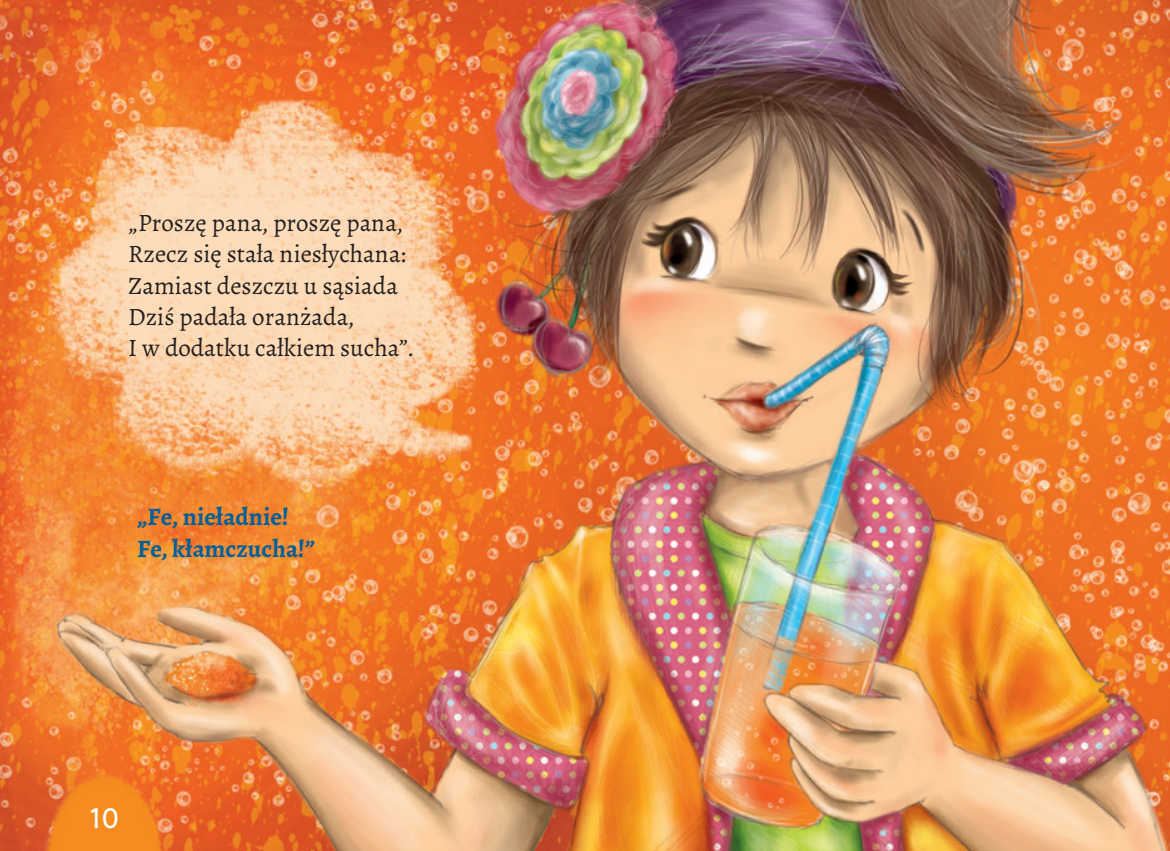
<style>
.page{position:relative;width:1170px;height:851px;background:#fff}
.page>*{position:absolute;margin:0;border:0;box-sizing:border-box;transform-origin:0 0}
.t1{font:25px/31.2px "Alegreya";color:#231f20}
.t2{font:700 25px/31.2px "Alegreya";color:#016096}
.t3{font:25px "Autour One";color:#fff}
</style>
<div class="page">
<img style="left:0;top:0;width:1169px;height:850px">
<img style="left:37px;top:766px;width:135px;height:84px">
<p class="t1" style="left:128px;top:207px;width:287px">„Proszę pana, proszę pana,<br>Rzecz się stała niesłychana:<br>Zamiast deszczu u sąsiada<br>Dziś padała oranżada,<br>I w dodatku całkiem sucha”.</p>
<p class="t2" style="left:137px;top:501px;width:179px">„Fe, nieładnie!<br>Fe, kłamczucha!”</p>
<p class="t3" style="left:89px;top:802px;width:32px">10</p>
</div>
